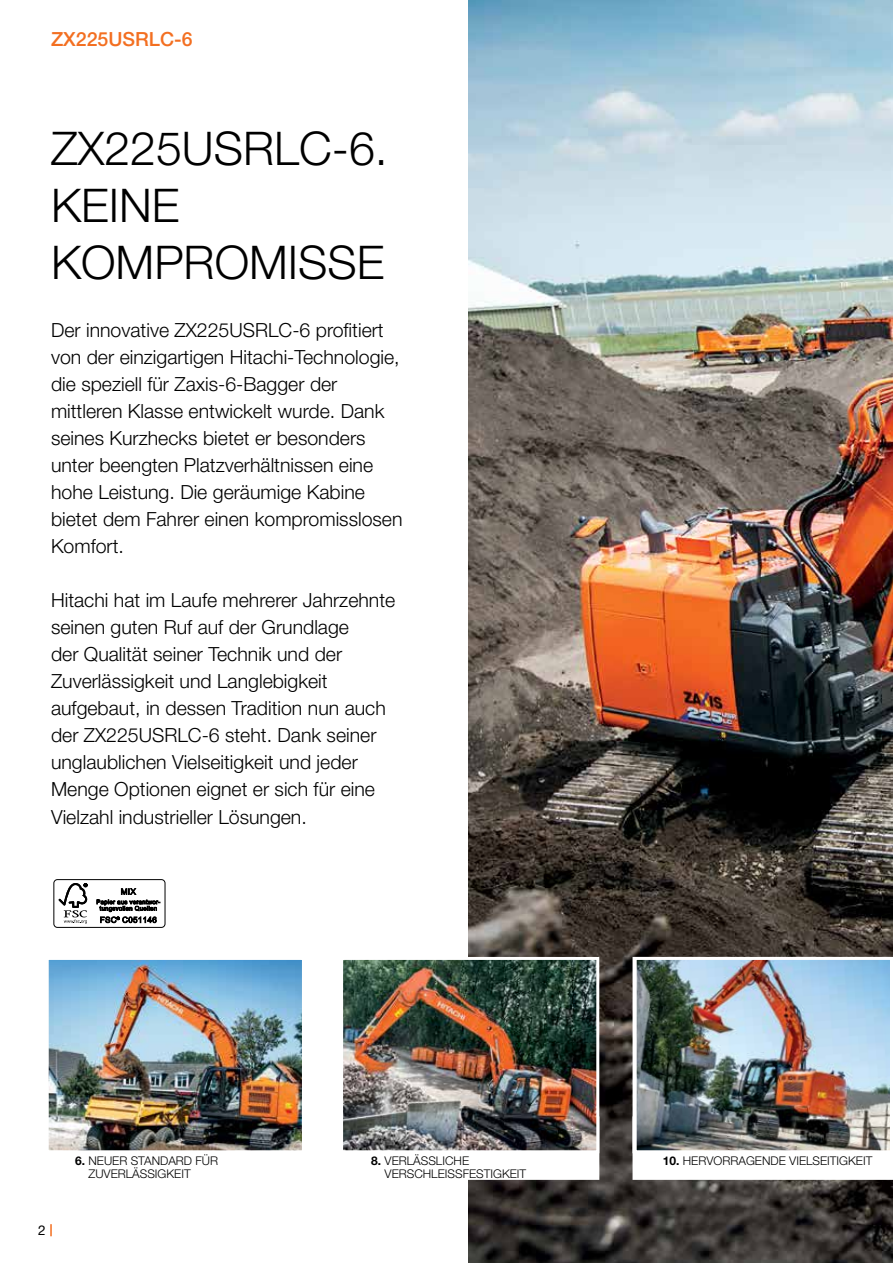
<style>
.page{position:relative;width:893px;height:1263px;background:#fff}
.page>*{position:absolute;margin:0;border:0;box-sizing:border-box;transform-origin:0 0}
.t1{font:300 46.5px/57px "Helvetica Neue LT Pro";color:#000}
.t2{font:300 19.5px/27px "Helvetica Neue LT Pro";color:#000}
.t3{font:500 19.5px "Helvetica Neue LT Pro";color:#f36f21}
.t4{font:13.5px "Helvetica Neue LT Pro";color:#000}
.t5{font:300 12px/13.5px "Helvetica Neue LT Pro";color:#000}
.s1{font-weight:700}
</style>
<div class="page">
<svg style="left:50px;top:1224px;width:2px;height:12px"></svg>
<img style="left:469px;top:0;width:424px;height:1263px">
<div style="left:634px;top:1118px;width:257px;height:60px;background:#fff"></div>
<div style="left:632px;top:1116px;width:261px;height:64px;border:3px solid #fff"></div>
<img style="left:638px;top:961px;width:251px;height:188px">
<div style="left:634px;top:957px;width:259px;height:196px;border:3px solid #fff"></div>
<div style="left:340px;top:1116px;width:259px;height:64px;background:#fff;border:3px solid #fff"></div>
<img style="left:344px;top:961px;width:251px;height:188px">
<div style="left:340px;top:957px;width:259px;height:196px;border:3px solid #fff"></div>
<img style="left:50px;top:961px;width:251px;height:188px">
<div style="left:46px;top:957px;width:259px;height:196px;border:3px solid #fff"></div>
<div style="left:53px;top:879px;width:112px;height:49px;border:1px solid #000;border-radius:4px"></div>
<svg style="left:59px;top:883px;width:28px;height:41px"></svg>
<svg style="left:97px;top:888px;width:63px;height:35px"></svg>
<p class="t3" style="left:51px;top:27px;width:143px">ZX225USRLC‑6</p>
<h1 class="t1" style="left:51px;top:119px;width:338px">ZX225USRLC-6.<br>KEINE<br>KOMPROMISSE</h1>
<p class="t2" style="left:51px;top:316px;width:353px">Der innovative ZX225USRLC‑6 profitiert von der einzigartigen Hitachi-Technologie, die speziell für Zaxis-6-Bagger der mittleren Klasse entwickelt wurde. Dank seines Kurzhecks bietet er besonders unter beengten Platzverhältnissen eine hohe Leistung. Die geräumige Kabine bietet dem Fahrer einen kompromisslosen Komfort.</p>
<p class="t2" style="left:51px;top:586px;width:346px">Hitachi hat im Laufe mehrerer Jahrzehnte seinen guten Ruf auf der Grundlage<br>der Qualität seiner Technik und der Zuverlässigkeit und Langlebigkeit aufgebaut, in dessen Tradition nun auch der ZX225USRLC-6 steht. Dank seiner unglaublichen Vielseitigkeit und jeder Menge Optionen eignet er sich für eine Vielzahl industrieller Lösungen.</p>
<p class="t4" style="left:38px;top:1222px;width:9px">2</p>
<p class="t5" style="left:75px;top:1153px;width:139px"><span class="s1">4</span> D MAND PERFECTION</p>
<p class="t5" style="left:385px;top:1153px;width:143px;text-indent:-13px"><span class="s1">8.</span> VERLÄSSLICHE<br>VERSCHLEISSFESTIGKEIT</p>
<p class="t5" style="left:89px;top:1153px;width:131px;text-indent:-13px"><span class="s1">6.</span> NEUER STANDARD FÜR<br>ZUVERLÄSSIGKEIT</p>
<p class="t5" style="left:663px;top:1153px;width:211px"><span class="s1">10.</span> HERVORRAGENDE VIELSEITIGKEIT</p>
</div>
